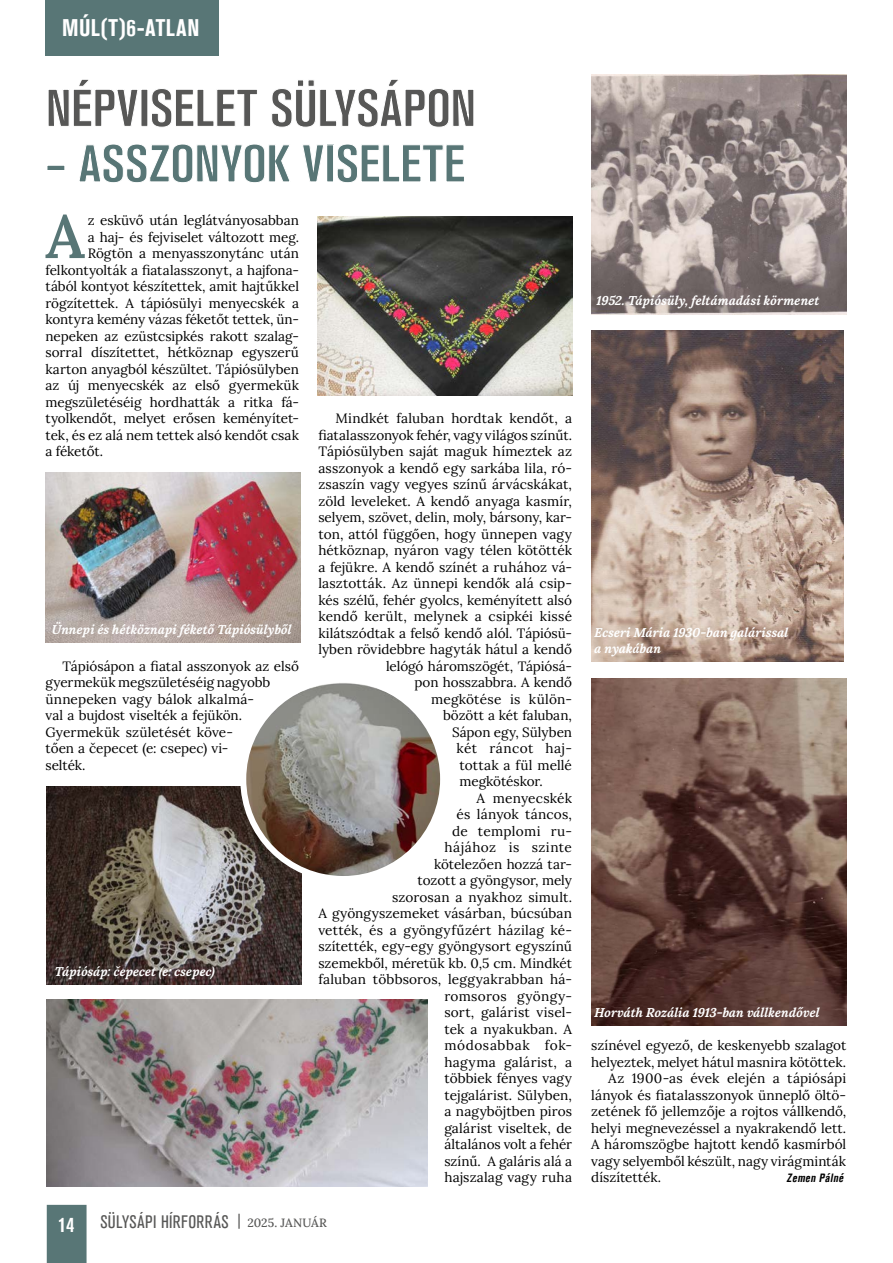
<style>
.page{position:relative;width:893px;height:1263px;background:#fff}
.page>*{position:absolute;margin:0;border:0;box-sizing:border-box;transform-origin:0 0}
.t1{font:600 60.6px "Lora";color:#587676}
.t2{font:700 condensed 52.5px "Akzidenz Grotesk BE";letter-spacing:-.01em;color:#575756}
.t3{font:700 condensed 52.5px "Akzidenz Grotesk BE";letter-spacing:-.005em;color:#587676}
.t4{font:700 condensed 24px "Akzidenz Grotesk BE";letter-spacing:.02em;color:#fff}
.t5{font:700 condensed 21px "Akzidenz Grotesk BE";color:#fff}
.t6{font:condensed 18px "Akzidenz Grotesk BE";letter-spacing:.02em;color:#575756}
.t7{font:13.5px/16.5px "Lora";color:#000}
.t8{font:13.5px "Lora";letter-spacing:.025em;color:#000}
.t9{font:13.5px "Lora";letter-spacing:.02em;color:#000}
.t10{font:13.5px "Lora";letter-spacing:.035em;color:#000}
.t11{font:13.5px "Lora";letter-spacing:.045em;color:#000}
.t12{font:italic 700 12.75px/16.5px "Lora";color:#fff}
.t13{font:italic 700 condensed 12px "Akzidenz Grotesk BE";color:#000}
.s1{font-family:"Lora";font-weight:500;font-stretch:normal;font-size:12px}
</style>
<div class="page">
<div style="left:47px;top:1205px;width:40px;height:58px;background:#587676"></div>
<div style="left:46px;top:0;width:173px;height:56px;background:#587676"></div>
<img style="left:46px;top:473px;width:254px;height:170px">
<img style="left:591px;top:74px;width:256px;height:241px">
<img style="left:317px;top:217px;width:256px;height:178px">
<img style="left:47px;top:999px;width:380px;height:187px">
<img style="left:47px;top:787px;width:255px;height:197px">
<img style="left:591px;top:330px;width:253px;height:332px">
<img style="left:591px;top:679px;width:255px;height:346px">
<img style="left:243px;top:679px;width:200px;height:200px;border-radius:100px">
<div style="left:240px;top:676px;width:206px;height:206px;border:6px solid #fff;border-radius:50%"></div>
<h3 class="t4" style="left:62px;top:14px;width:139px">MÚL(T)6-ATLAN</h3>
<h2 class="t2" style="left:46px;top:78px;width:432px">NÉPVISELET SÜLYSÁPON</h2>
<h2 class="t3" style="left:46px;top:134px;width:421px">– ASSZONYOK VISELETE</h2>
<h1 class="t1" style="left:45px;top:188px;width:41px">A</h1>
<p class="t7" style="left:88px;top:211px;width:213px">z esküvő után leglátványosabban</p>
<p class="t7" style="left:88px;top:228px;width:213px">a haj- és fejviselet változott meg.</p>
<p class="t7" style="left:88px;top:244px;width:213px">Rögtön a menyasszonytánc után</p>
<p class="t7" style="left:46px;top:261px;width:255px">felkontyolták a fiatalasszonyt, a hajfona-</p>
<p class="t7" style="left:46px;top:277px;width:255px">tából kontyot készítettek, amit hajtűkkel</p>
<p class="t7" style="left:46px;top:294px;width:255px">rögzítettek. A tápiósülyi menyecskék a</p>
<p class="t7" style="left:46px;top:310px;width:255px">kontyra kemény vázas féketőt tettek, ün-</p>
<p class="t7" style="left:46px;top:327px;width:255px">nepeken az ezüstcsipkés rakott szalag-</p>
<p class="t7" style="left:46px;top:343px;width:255px">sorral díszítettet, hétköznap egyszerű</p>
<p class="t7" style="left:46px;top:360px;width:255px">karton anyagból készültet. Tápiósülyben</p>
<p class="t7" style="left:46px;top:376px;width:255px">az új menyecskék az első gyermekük</p>
<p class="t7" style="left:46px;top:393px;width:255px">megszületéséig hordhatták a ritka fá-</p>
<p class="t7" style="left:46px;top:409px;width:255px">tyolkendőt, melyet erősen keményítet-</p>
<p class="t7" style="left:46px;top:426px;width:255px">tek, és ez alá nem tettek alsó kendőt csak</p>
<p class="t7" style="left:46px;top:442px;width:59px">a féketőt.</p>
<p class="t7" style="left:335px;top:409px;width:238px">Mindkét faluban hordtak kendőt, a</p>
<p class="t7" style="left:318px;top:426px;width:255px">fiatalasszonyok fehér, vagy világos színűt.</p>
<p class="t7" style="left:318px;top:442px;width:255px">Tápiósülyben saját maguk hímeztek az</p>
<p class="t7" style="left:318px;top:459px;width:255px">asszonyok a kendő egy sarkába lila, ró-</p>
<p class="t7" style="left:318px;top:475px;width:255px">zsaszín vagy vegyes színű árvácskákat,</p>
<p class="t7" style="left:318px;top:492px;width:255px">zöld leveleket. A kendő anyaga kasmír,</p>
<p class="t7" style="left:318px;top:508px;width:255px">selyem, szövet, delin, moly, bársony, kar-</p>
<p class="t7" style="left:318px;top:525px;width:255px">ton, attól függően, hogy ünnepen vagy</p>
<p class="t7" style="left:318px;top:541px;width:255px">hétköznap, nyáron vagy télen kötötték</p>
<p class="t7" style="left:318px;top:558px;width:255px">a fejükre. A kendő színét a ruhához vá-</p>
<p class="t7" style="left:318px;top:574px;width:255px">lasztották. Az ünnepi kendők alá csip-</p>
<p class="t7" style="left:318px;top:591px;width:255px">kés szélű, fehér gyolcs, keményített alsó</p>
<p class="t7" style="left:318px;top:607px;width:255px">kendő került, melynek a csipkéi kissé</p>
<p class="t7" style="left:318px;top:624px;width:255px">kilátszódtak a felső kendő alól. Tápiósü-</p>
<p class="t7" style="left:318px;top:640px;width:255px">lyben rövidebbre hagyták hátul a kendő</p>
<p class="t7" style="left:386px;top:657px;width:188px">lelógó háromszögét, Tápiósá-</p>
<p class="t7" style="left:415px;top:673px;width:159px">pon hosszabbra. A kendő</p>
<p class="t9" style="left:431px;top:688px;width:142px">megkötése is külön-</p>
<p class="t7" style="left:443px;top:706px;width:131px">bözött a két faluban,</p>
<p class="t7" style="left:452px;top:723px;width:122px">Sápon egy, Sülyben</p>
<p class="t8" style="left:457px;top:738px;width:117px">két ráncot haj-</p>
<p class="t7" style="left:460px;top:756px;width:114px">tottak a fül mellé</p>
<p class="t7" style="left:460px;top:772px;width:85px">megkötéskor.</p>
<p class="t7" style="left:477px;top:789px;width:97px">A menyecskék</p>
<p class="t7" style="left:457px;top:805px;width:117px">és lányok táncos,</p>
<p class="t7" style="left:452px;top:822px;width:121px">de templomi ru-</p>
<p class="t10" style="left:445px;top:837px;width:129px">hájához is szinte</p>
<p class="t7" style="left:434px;top:855px;width:139px">kötelezően hozzá tar-</p>
<p class="t7" style="left:418px;top:871px;width:156px">tozott a gyöngysor, mely</p>
<p class="t7" style="left:392px;top:888px;width:181px">szorosan a nyakhoz simult.</p>
<p class="t7" style="left:318px;top:904px;width:255px">A gyöngyszemeket vásárban, búcsúban</p>
<p class="t7" style="left:318px;top:921px;width:255px">vették, és a gyöngyfűzért házilag ké-</p>
<p class="t7" style="left:318px;top:937px;width:255px">szítették, egy-egy gyöngysort egyszínű</p>
<p class="t7" style="left:318px;top:954px;width:255px">szemekből, méretük kb. 0,5 cm. Mindkét</p>
<p class="t7" style="left:318px;top:970px;width:255px">faluban többsoros, leggyakrabban há-</p>
<p class="t8" style="left:444px;top:985px;width:129px">romsoros gyöngy-</p>
<p class="t7" style="left:444px;top:1003px;width:129px">sort, galárist visel-</p>
<p class="t7" style="left:444px;top:1020px;width:129px">tek a nyakukban. A</p>
<p class="t11" style="left:444px;top:1035px;width:129px">módosabbak fok-</p>
<p class="t8" style="left:444px;top:1051px;width:129px">hagyma galárist, a</p>
<p class="t7" style="left:444px;top:1069px;width:129px">többiek fényes vagy</p>
<p class="t7" style="left:444px;top:1086px;width:129px">tejgalárist. Sülyben,</p>
<p class="t7" style="left:444px;top:1102px;width:129px">a nagyböjtben piros</p>
<p class="t7" style="left:444px;top:1119px;width:129px">galárist viseltek, de</p>
<p class="t7" style="left:444px;top:1135px;width:129px">általános volt a fehér</p>
<p class="t7" style="left:444px;top:1152px;width:129px">színű. A galáris alá a</p>
<p class="t7" style="left:444px;top:1168px;width:129px">hajszalag vagy ruha</p>
<p class="t12" style="left:51px;top:621px;width:244px">Ünnepiéshétköznapifékető Tápiósüly ből</p>
<p class="t7" style="left:46px;top:657px;width:255px;text-indent:17px">Tápiósápon a fiatal asszonyok az első gyermekük megszületéséig nagyobb ünnepeken vagy bálok alkalmá-<br>val a bujdost viselték a fejükön.<br>Gyermekük születését köve-<br>tően a čepecet (e: csepec) vi-<br>selték.</p>
<p class="t12" style="left:54px;top:962px;width:162px">Tápiósáp:čepecet(e:csepec)</p>
<h3 class="t5" style="left:58px;top:1213px;width:18px">14</h3>
<h3 class="t6" style="left:100px;top:1212px;width:228px">SÜLYSÁPI HÍRFORRÁS <sup>|</sup> <span class="s1">2025. JANUÁR</span></h3>
<p class="t12" style="left:596px;top:292px;width:228px">1952.Tápiósüly,feltámadásikörmenet</p>
<p class="t12" style="left:594px;top:624px;width:198px">EcseriMária 1930-ban galárissal a ny akában</p>
<p class="t12" style="left:594px;top:1003px;width:230px">Horváth Rozália 1913-ban vállkendővel</p>
<p class="t7" style="left:591px;top:1036px;width:256px">színével egyező, de keskenyebb szalagot</p>
<p class="t7" style="left:591px;top:1053px;width:256px">helyeztek, melyet hátul masnira kötöttek.</p>
<p class="t7" style="left:608px;top:1069px;width:239px">Az 1900-as évek elején a tápiósápi</p>
<p class="t7" style="left:591px;top:1086px;width:256px">lányok és fiatalasszonyok ünneplő öltö-</p>
<p class="t7" style="left:591px;top:1102px;width:256px">zetének fő jellemzője a rojtos vállkendő,</p>
<p class="t7" style="left:591px;top:1119px;width:256px">helyi megnevezéssel a nyakrakendő lett.</p>
<p class="t7" style="left:591px;top:1135px;width:256px">A háromszögbe hajtott kendő kasmírból</p>
<p class="t7" style="left:591px;top:1152px;width:256px">vagy selyemből készült, nagy virágminták</p>
<p class="t7" style="left:591px;top:1168px;width:71px">díszítették.</p>
<p class="t13" style="left:787px;top:1171px;width:61px">Zemen Pálné</p>
</div>
